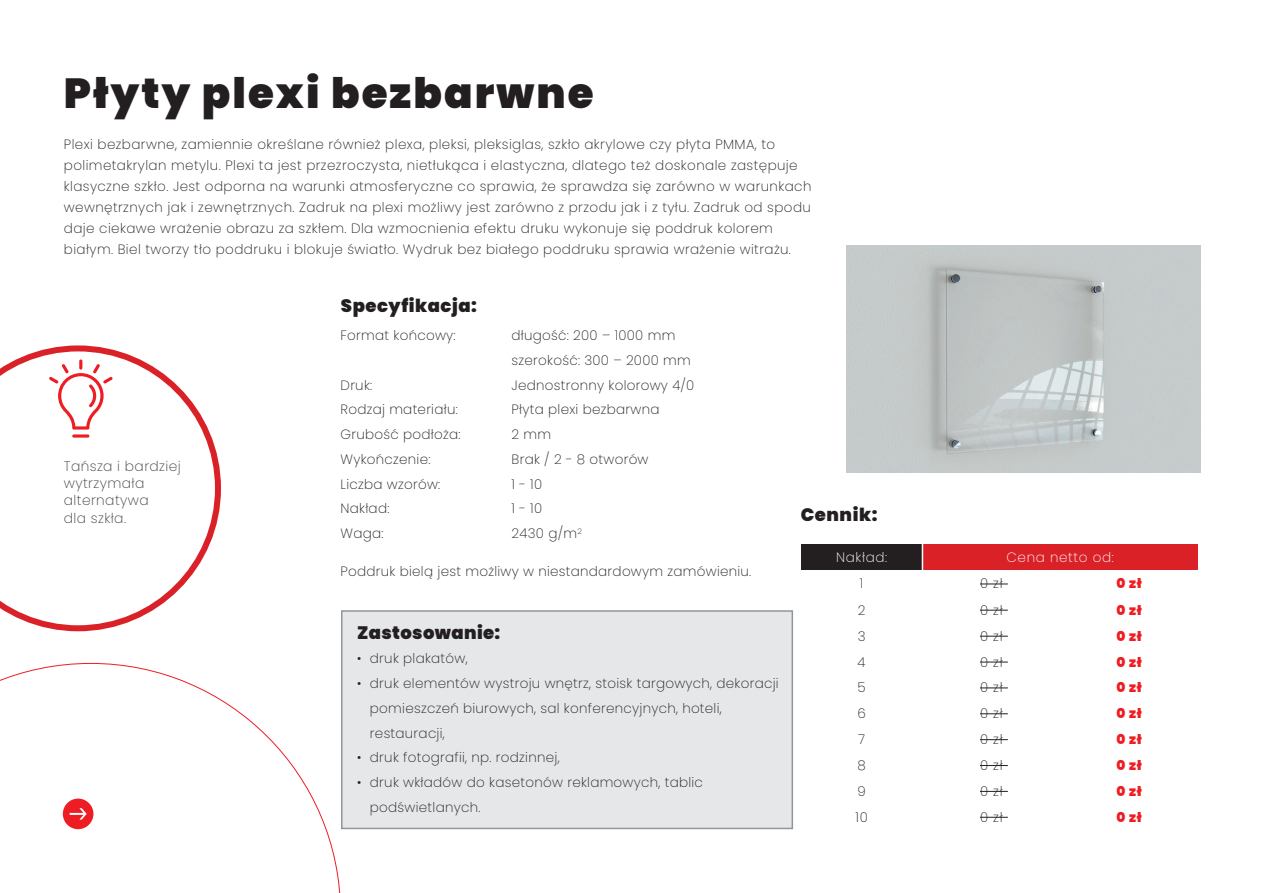
<style>
.page{position:relative;width:1263px;height:893px;background:#fff}
.page>*{position:absolute;margin:0;border:0;box-sizing:border-box;transform-origin:0 0}
.t1{font:900 42px "Poppins";letter-spacing:.05em;color:#231f20}
.t2{font:900 18px "Poppins";letter-spacing:.03em;color:#231f20}
.t3{font:200 13.8px/17.2px "Poppins";letter-spacing:.03em;color:#3e3e3f}
.t4{font:200 13.5px/21px "Poppins";letter-spacing:.03em;color:#231f20}
.t5{font:900 13.5px "Poppins";letter-spacing:.05em;color:#ee1d23}
.t6{font:200 13.5px "Poppins";letter-spacing:.05em;color:#fff}
</style>
<div class="page">
<svg style="left:0;top:663px;width:341px;height:230px"></svg>
<svg style="left:63px;top:799px;width:30px;height:30px"></svg>
<div style="left:801px;top:544px;width:121px;height:26px;background:#231f20"></div>
<div style="left:922px;top:544px;width:276px;height:26px;background:#da2128"></div>
<svg style="left:922px;top:544px;width:1px;height:26px"></svg>
<svg style="left:980px;top:584px;width:28px;height:1px"></svg>
<svg style="left:980px;top:610px;width:28px;height:1px"></svg>
<svg style="left:980px;top:636px;width:28px;height:1px"></svg>
<svg style="left:980px;top:662px;width:28px;height:1px"></svg>
<svg style="left:980px;top:688px;width:28px;height:1px"></svg>
<svg style="left:980px;top:713px;width:28px;height:1px"></svg>
<svg style="left:980px;top:739px;width:28px;height:1px"></svg>
<svg style="left:980px;top:765px;width:28px;height:1px"></svg>
<svg style="left:980px;top:791px;width:28px;height:1px"></svg>
<svg style="left:980px;top:817px;width:28px;height:1px"></svg>
<img style="left:846px;top:246px;width:355px;height:226px">
<div style="left:341px;top:610px;width:452px;height:219px;background:#e6e7e9;border:2px solid #939598"></div>
<svg style="left:0;top:345px;width:221px;height:286px"></svg>
<svg style="left:72px;top:434px;width:17px;height:4px"></svg>
<svg style="left:49px;top:359px;width:64px;height:71px"></svg>
<h1 class="t1" style="left:64px;top:69px;width:531px">Płyty plexi bezbarwne</h1>
<p class="t4" style="left:64px;top:134px;width:749px">Plexi bezbarwne, zamiennie określane również plexa, pleksi, pleksiglas, szkło akrylowe czy płyta PMMA, to polimetakrylan metylu. Plexi ta jest przezroczysta, nietłukąca i elastyczna, dlatego też doskonale zastępuje klasyczne szkło. Jest odporna na warunki atmosferyczne co sprawia, że sprawdza się zarówno w warunkach wewnętrznych jak i zewnętrznych. Zadruk na plexi możliwy jest zarówno z przodu jak i z tyłu. Zadruk od spodu daje ciekawe wrażenie obrazu za szkłem. Dla wzmocnienia efektu druku wykonuje się poddruk kolorem białym. Biel tworzy tło poddruku i blokuje światło. Wydruk bez białego poddruku sprawia wrażenie witrażu.</p>
<p class="t3" style="left:64px;top:458px;width:119px">Tańsza i bardziej wytrzymała alternatywa<br>dla szkła.</p>
<h2 class="t2" style="left:341px;top:295px;width:138px">Specyfikacja:</h2>
<p class="t4" style="left:341px;top:325px;width:117px">Format końcowy:</p>
<p class="t4" style="left:512px;top:323px;width:181px;line-height:24.8px">długość: 200 – 1000 mm szerokość: 300 – 2000 mm</p>
<p class="t4" style="left:341px;top:374px;width:33px">Druk:</p>
<p class="t4" style="left:512px;top:374px;width:184px">Jednostronny kolorowy 4/0</p>
<p class="t4" style="left:341px;top:399px;width:119px">Rodzaj materiału:</p>
<p class="t4" style="left:512px;top:399px;width:149px">Płyta plexi bezbarwna</p>
<p class="t4" style="left:341px;top:424px;width:121px">Grubość podłoża:</p>
<p class="t4" style="left:512px;top:424px;width:41px">2 mm</p>
<p class="t4" style="left:341px;top:449px;width:91px">Wykończenie:</p>
<p class="t4" style="left:512px;top:449px;width:138px">Brak / 2 - 8 otworów</p>
<p class="t4" style="left:341px;top:473px;width:101px">Liczba wzorów:</p>
<p class="t4" style="left:512px;top:473px;width:32px">1 - 10</p>
<p class="t4" style="left:341px;top:498px;width:50px">Nakład:</p>
<p class="t4" style="left:512px;top:498px;width:32px">1 - 10</p>
<p class="t4" style="left:341px;top:523px;width:44px">Waga:</p>
<p class="t4" style="left:512px;top:523px;width:72px">2430 g/m<sup>2</sup></p>
<p class="t4" style="left:341px;top:560px;width:412px">Poddruk bielą jest możliwy w niestandardowym zamówieniu.</p>
<h2 class="t2" style="left:357px;top:622px;width:145px">Zastosowanie:</h2>
<p class="t4" style="left:357px;top:648px;width:112px">• druk plakatów,</p>
<p class="t4" style="left:370px;top:671px;width:410px;line-height:24.8px;text-indent:-13px">• druk elementów wystroju wnętrz, stoisk targowych, dekoracji pomieszczeń biurowych, sal konferencyjnych, hoteli, restauracji,</p>
<p class="t4" style="left:357px;top:747px;width:204px">• druk fotografii, np. rodzinnej,</p>
<p class="t4" style="left:370px;top:770px;width:335px;line-height:24.8px;text-indent:-13px">• druk wkładów do kasetonów reklamowych, tablic podświetlanych.</p>
<h2 class="t2" style="left:801px;top:504px;width:78px">Cennik:</h2>
<p class="t6" style="left:836px;top:550px;width:53px">Nakład:</p>
<p class="t6" style="left:1006px;top:550px;width:109px">Cena netto od:</p>
<p class="t4" style="left:860px;top:573px;width:5px">1</p>
<p class="t4" style="left:980px;top:573px;width:24px">0 zł</p>
<p class="t5" style="left:1116px;top:576px;width:27px">0 zł</p>
<p class="t4" style="left:858px;top:599px;width:9px">2</p>
<p class="t4" style="left:980px;top:599px;width:24px">0 zł</p>
<p class="t5" style="left:1116px;top:602px;width:27px">0 zł</p>
<p class="t4" style="left:858px;top:625px;width:9px">3</p>
<p class="t4" style="left:980px;top:625px;width:24px">0 zł</p>
<p class="t5" style="left:1116px;top:628px;width:27px">0 zł</p>
<p class="t4" style="left:858px;top:651px;width:10px">4</p>
<p class="t4" style="left:980px;top:651px;width:24px">0 zł</p>
<p class="t5" style="left:1116px;top:654px;width:27px">0 zł</p>
<p class="t4" style="left:857px;top:677px;width:10px">5</p>
<p class="t4" style="left:980px;top:677px;width:24px">0 zł</p>
<p class="t5" style="left:1116px;top:680px;width:27px">0 zł</p>
<p class="t4" style="left:857px;top:703px;width:10px">6</p>
<p class="t4" style="left:980px;top:703px;width:24px">0 zł</p>
<p class="t5" style="left:1116px;top:706px;width:27px">0 zł</p>
<p class="t4" style="left:858px;top:729px;width:8px">7</p>
<p class="t4" style="left:980px;top:729px;width:24px">0 zł</p>
<p class="t5" style="left:1116px;top:732px;width:27px">0 zł</p>
<p class="t4" style="left:857px;top:755px;width:10px">8</p>
<p class="t4" style="left:980px;top:755px;width:24px">0 zł</p>
<p class="t5" style="left:1116px;top:757px;width:27px">0 zł</p>
<p class="t4" style="left:857px;top:781px;width:10px">9</p>
<p class="t4" style="left:980px;top:781px;width:24px">0 zł</p>
<p class="t5" style="left:1116px;top:783px;width:27px">0 zł</p>
<p class="t4" style="left:855px;top:807px;width:14px">10</p>
<p class="t4" style="left:980px;top:807px;width:24px">0 zł</p>
<p class="t5" style="left:1116px;top:809px;width:27px">0 zł</p>
</div>
